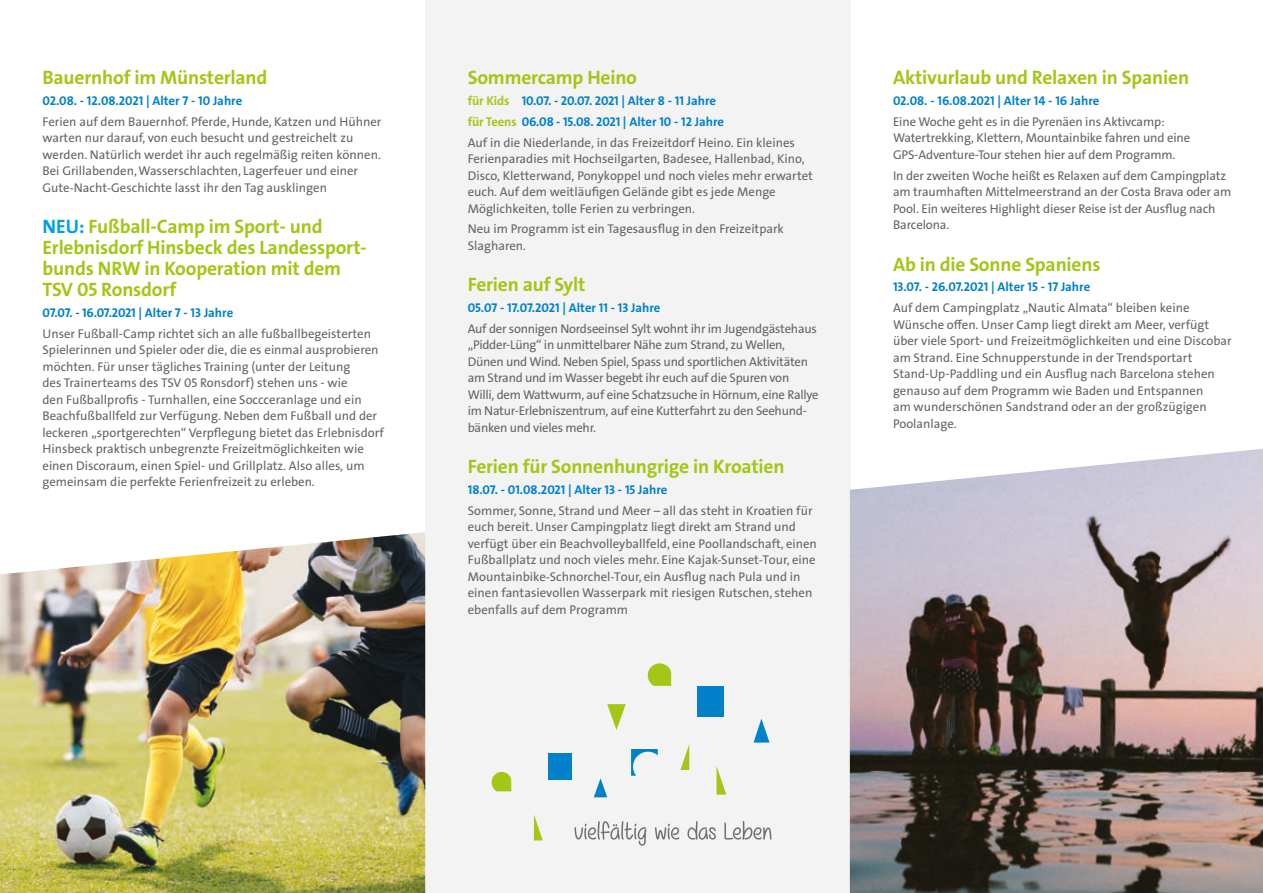
<style>
.page{position:relative;width:1263px;height:893px;background:#fff}
.page>*{position:absolute;margin:0;border:0;box-sizing:border-box;transform-origin:0 0}
.t1{font:19.5px/21px "The Sans LP7 Bld";letter-spacing:-.01em;color:#a3c617}
.t2{font:12.75px/16.5px "The Sans LP5 Plain";color:#646463}
.t3{font:12.75px/16.5px "The Sans";color:#646463}
.t4{font:12.75px/16.5px "The Sans LP5 Plain";letter-spacing:-.02em;color:#646463}
.t5{font:12.75px/20.7px "The Sans LP7 Bld";color:#0081c9}
.s1{color:#009fe3}
.s2{color:#a3c617}
</style>
<div class="page">
<div style="left:425px;top:0;width:425px;height:893px;background:#f3f3f3"></div>
<img style="left:0;top:532px;width:425px;height:361px">
<img style="left:850px;top:449px;width:413px;height:444px">
<div style="left:698px;top:686px;width:26px;height:31px;background:#0081c9"></div>
<div style="left:549px;top:753px;width:23px;height:26px;background:#0081c9"></div>
<svg style="left:631px;top:749px;width:27px;height:27px"></svg>
<svg style="left:648px;top:663px;width:23px;height:23px"></svg>
<svg style="left:607px;top:704px;width:19px;height:26px"></svg>
<svg style="left:753px;top:719px;width:16px;height:24px"></svg>
<svg style="left:716px;top:766px;width:10px;height:29px"></svg>
<svg style="left:680px;top:745px;width:9px;height:25px"></svg>
<svg style="left:594px;top:778px;width:13px;height:19px"></svg>
<svg style="left:534px;top:815px;width:9px;height:25px"></svg>
<svg style="left:492px;top:772px;width:19px;height:19px"></svg>
<svg style="left:574px;top:821px;width:197px;height:25px"></svg>
<h1 class="t1" style="left:43px;top:67px;width:226px">Bauernhof im Münsterland</h1>
<p class="t5" style="left:43px;top:91px;width:201px">02.08. - 12.08.2021 | Alter 7 - 10 Jahre</p>
<p class="t3" style="left:43px;top:113px;width:340px">Ferien auf dem Bauernhof. Pferde, Hunde, Katzen und Hühner warten nur darauf, von euch besucht und gestreichelt zu werden. Natürlich werdet ihr auch regelmäßig reiten können.<br>Bei Grillabenden, Wasserschlachten, Lagerfeuer und einer Gute-Nacht-Geschichte lasst ihr den Tag ausklingen</p>
<h1 class="t1" style="left:43px;top:216px;width:326px"><span class="s1">NEU:</span> Fußball-Camp im Sport- und<br>Erlebnisdorf Hinsbeck des Landessport&shy;bunds NRW in Kooperation mit dem<br>TSV 05 Ronsdorf</h1>
<p class="t5" style="left:43px;top:303px;width:192px">07.07. - 16.07.2021 | Alter 7 - 13 Jahre</p>
<p class="t2" style="left:43px;top:325px;width:343px">Unser Fußball-Camp richtet sich an alle fußballbegeisterten Spielerinnen und Spieler oder die, die es einmal ausprobieren möchten. Für unser tägliches Training (unter der Leitung<br>des Trainerteams des TSV 05 Ronsdorf) stehen uns - wie<br>den Fußballprofis - Turnhallen, eine Soccceranlage und ein Beachfußballfeld zur Verfügung. Neben dem Fußball und der leckeren „sportgerechten“ Verpflegung bietet das Erlebnisdorf Hinsbeck praktisch unbegrenzte Freizeitmöglichkeiten wie einen Discoraum, einen Spiel- und Grillplatz. Also alles, um gemeinsam die perfekte Ferienfreizeit zu erleben.</p>
<h1 class="t1" style="left:468px;top:67px;width:171px">Sommercamp Heino</h1>
<p class="t5" style="left:468px;top:91px;width:258px"><span class="s2">für Kids</span> 10.07. - 20.07. 2021 | Alter 8 - 11 Jahre <span class="s2">für Teens</span> 06.08 - 15.08. 2021 | Alter 10 - 12 Jahre</p>
<p class="t2" style="left:468px;top:134px;width:347px">Auf in die Niederlande, in das Freizeitdorf Heino. Ein kleines Ferienparadies mit Hochseilgarten, Badesee, Hallenbad, Kino, Disco, Kletterwand, Ponykoppel und noch vieles mehr erwartet euch. Auf dem weitläufigen Gelände gibt es jede Menge Möglichkeiten, tolle Ferien zu verbringen.</p>
<p class="t2" style="left:468px;top:221px;width:318px">Neu im Programm ist ein Tagesausflug in den Freizeitpark<br>Slagharen.</p>
<h1 class="t1" style="left:468px;top:274px;width:119px">Ferien auf Sylt</h1>
<p class="t5" style="left:468px;top:298px;width:194px">05.07 - 17.07.2021 | Alter 11 - 13 Jahre</p>
<p class="t4" style="left:468px;top:320px;width:352px">Auf der sonnigen Nordseeinsel Sylt wohnt ihr im Jugendgästehaus „Pidder-Lüng“ in unmittelbarer Nähe zum Strand, zu Wellen, Dünen und Wind. Neben Spiel, Spass und sportlichen Aktivitäten am Strand und im Wasser begebt ihr euch auf die Spuren von Willi, dem Wattwurm, auf eine Schatzsuche in Hörnum, eine Rallye im Natur-Erlebniszentrum, auf eine Kutterfahrt zu den Seehund&shy;bänken und vieles mehr.</p>
<h1 class="t1" style="left:468px;top:456px;width:318px">Ferien für Sonnenhungrige in Kroatien</h1>
<p class="t5" style="left:468px;top:480px;width:201px">18.07. - 01.08.2021 | Alter 13 - 15 Jahre</p>
<p class="t3" style="left:468px;top:502px;width:351px">Sommer, Sonne, Strand und Meer – all das steht in Kroatien für euch bereit. Unser Campingplatz liegt direkt am Strand und verfügt über ein Beachvolleyballfeld, eine Poollandschaft, einen Fußballplatz und noch vieles mehr. Eine Kajak-Sunset-Tour, eine Mountainbike-Schnorchel-Tour, ein Ausflug nach Pula und in einen fantasievollen Wasserpark mit riesigen Rutschen, stehen ebenfalls auf dem Programm</p>
<h1 class="t1" style="left:893px;top:67px;width:298px">Aktivurlaub und Relaxen in Spanien</h1>
<p class="t5" style="left:893px;top:91px;width:208px">02.08. - 16.08.2021 | Alter 14 - 16 Jahre</p>
<p class="t2" style="left:893px;top:113px;width:299px">Eine Woche geht es in die Pyrenäen ins Aktivcamp:<br>Watertrekking, Klettern, Mountainbike fahren und eine<br>GPS-Adventure-Tour stehen hier auf dem Programm.</p>
<p class="t2" style="left:893px;top:167px;width:340px">In der zweiten Woche heißt es Relaxen auf dem Campingplatz am traumhaften Mittelmeerstrand an der Costa Brava oder am Pool. Ein weiteres Highlight dieser Reise ist der Ausflug nach Barcelona.</p>
<h1 class="t1" style="left:893px;top:254px;width:209px">Ab in die Sonne Spaniens</h1>
<p class="t5" style="left:893px;top:277px;width:199px">13.07. - 26.07.2021 | Alter 15 - 17 Jahre</p>
<p class="t2" style="left:893px;top:300px;width:340px">Auf dem Campingplatz „Nautic Almata“ bleiben keine Wünsche offen. Unser Camp liegt direkt am Meer, verfügt über viele Sport- und Freizeitmöglichkeiten und eine Discobar am Strand. Eine Schnupperstunde in der Trendsportart Stand-Up-Paddling und ein Ausflug nach Barcelona stehen genauso auf dem Programm wie Baden und Entspannen<br>am wunderschönen Sandstrand oder an der großzügigen Poolanlage.</p>
</div>
